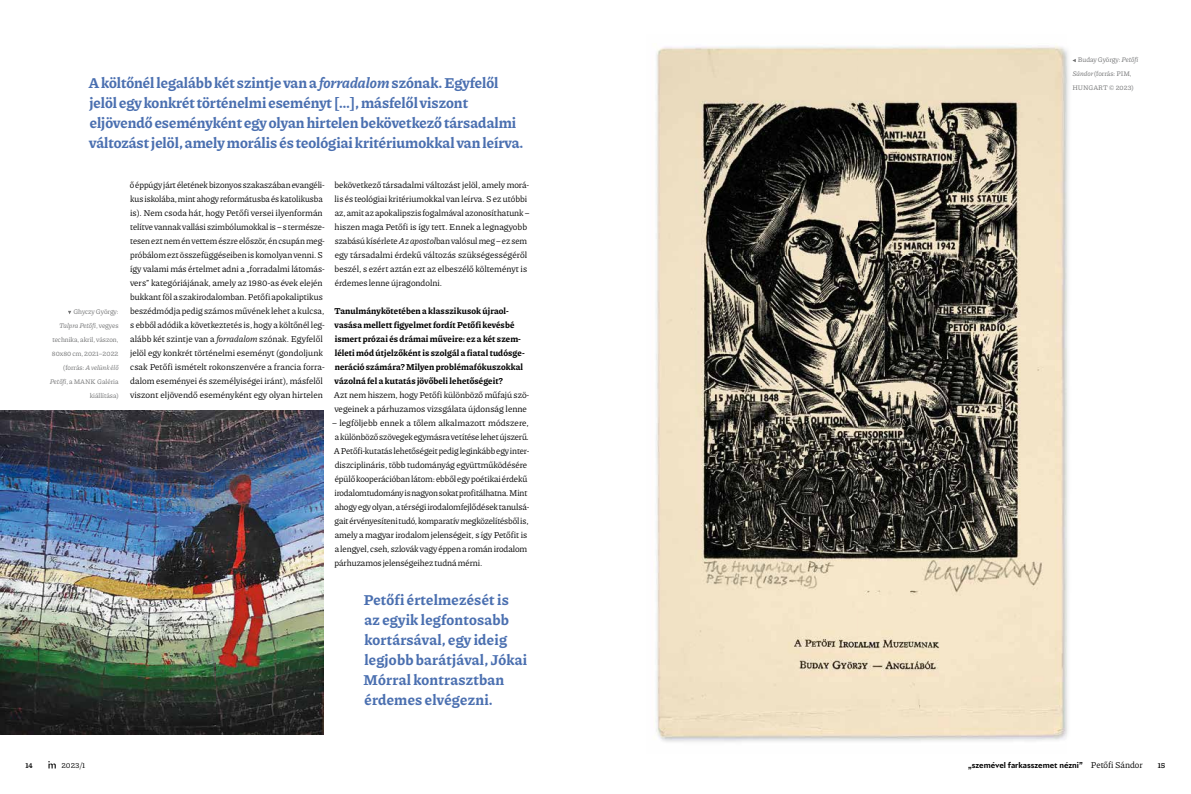
<style>
.page{position:relative;width:1191px;height:794px;background:#fff}
.page>*{position:absolute;margin:0;border:0;box-sizing:border-box;transform-origin:0 0}
.t1{font:700 15px/20px "Piazzolla";color:#4a6fb0}
.t2{font:9px/14px "Piazzolla";letter-spacing:-.005em;color:#000}
.t3{font:700 9px/14px "Piazzolla";letter-spacing:.01em;color:#000}
.t4{font:700 8px "Riviera Nights";color:#000}
.t5{font:8px "Piazzolla";color:#000}
.t6{font:600 8px "Piazzolla";color:#000}
.t7{font:7px/14px "Piazzolla";letter-spacing:-.005em;color:#707172}
.s1{font-style:italic}
.s2{font-family:"Piazzolla";font-weight:400;font-size:9px}
</style>
<div class="page">
<img style="left:656px;top:44px;width:411px;height:698px">
<img style="left:0;top:410px;width:323px;height:324px">
<svg style="left:48px;top:761px;width:8px;height:7px"></svg>
<p class="t1" style="left:89px;top:73px;width:436px">A költőnél legalább két szintje van a <span class="s1">forradalom</span> szónak. Egyfelől jelöl egy konkrét történelmi eseményt […], másfelől viszont eljövendő eseményként egy olyan hirtelen bekövetkező társadalmi változást jelöl, amely morális és teológiai kritériumokkal van leírva.</p>
<p class="t7" style="left:50px;top:305px;width:70px;text-align:right">Ghyczy György:<br><span class="s1">Talpra Petőfi</span>, vegyes technika, akril, vászon,<br>80x80 cm, 2021–2022 (forrás: <span class="s1">A velünk élő<br>Petőfi</span>, a MANK Galéria kiállítása)</p>
<p class="t2" style="left:130px;top:178px;width:196px">ő éppúgy járt életének bizonyos szakaszában evangéli&shy;kus iskolába, mint ahogy reformátusba és katolikusba is). Nem csoda hát, hogy Petőfi versei ilyenformán telítve vannak vallási szimbólumokkal is – s természe&shy;tesen ezt nem én vettem észre először, én csupán meg&shy;próbálom ezt összefüggéseiben is komolyan venni. S így valami más értelmet adni a „forradalmi látomás&shy;vers” kategóriájának, amely az 1980-as évek elején bukkant föl a szakirodalomban. Petőfi apokaliptikus beszédmódja pedig számos művének lehet a kulcsa, s ebből adódik a következtetés is, hogy a költőnél leg&shy;alább két szintje van a <span class="s1">forradalom</span> szónak. Egyfelől jelöl egy konkrét történelmi eseményt (gondoljunk csak Petőfi ismételt rokonszenvére a francia forra&shy;dalom eseményei és személyiségei iránt), másfelől viszont eljövendő eseményként egy olyan hirtelen</p>
<p class="t2" style="left:334px;top:178px;width:196px">bekövetkező társadalmi változást jelöl, amely morá&shy;lis és teológiai kritériumokkal van leírva. S ez utóbbi az, amit az apokalipszis fogalmával azonosíthatunk – hiszen maga Petőfi is így tett. Ennek a legnagyobb szabású kísérlete <span class="s1">Az apostol</span>ban valósul meg – ez sem egy társadalmi érdekű változás szükségességéről beszél, s ezért aztán ezt az elbeszélő költeményt is érdemes lenne újragondolni.</p>
<p class="t3" style="left:334px;top:304px;width:192px">Tanulmánykötetében a klasszikusok újraol&shy;vasása mellett figyelmet fordít Petőfi kevésbé ismert prózai és drámai műveire: ez a két szem&shy;léleti mód útjelzőként is szolgál a fiatal tudósge&shy;neráció számára? Milyen problémafókuszokkal vázolná fel a kutatás jövőbeli lehetőségeit?</p>
<p class="t2" style="left:334px;top:388px;width:197px">Azt nem hiszem, hogy Petőfi különböző műfajú szö&shy;vegeinek a párhuzamos vizsgálata újdonság lenne</p>
<p class="t2" style="left:332px;top:416px;width:199px">– legföljebb ennek a tőlem alkalmazott módszere, a különböző szövegek egymásra vetítése lehet újszerű.<br>A Petőfi-kutatás lehetőségeit pedig leginkább egy inter&shy;diszciplináris, több tudományág együttműködésére épülő kooperációban látom: ebből egy poétikai érdekű irodalomtudomány is nagyon sokat profitálhatna. Mint ahogy egy olyan, a térségi irodalomfejlődések tanulsá&shy;gait érvényesíteni tudó, komparatív megközelítésből is, amely a magyar irodalom jelenségeit, s így Petőfit is a lengyel, cseh, szlovák vagy éppen a román irodalom párhuzamos jelenségeihez tudná mérni.</p>
<h1 class="t1" style="left:363px;top:589px;width:165px">Petőfi értelmezését is az egyik legfontosabb kortársával, egy ideig legjobb barátjával, Jókai<br>Mórral kontrasztban érdemes elvégezni.</h1>
<p class="t7" style="left:1072px;top:53px;width:67px;text-indent:5px">Buday György: <span class="s1">Petőfi<br>Sándor</span> (forrás: PIM,<br>HUNGART © 2023)</p>
<p class="t6" style="left:26px;top:760px;width:9px">14</p>
<p class="t5" style="left:61px;top:760px;width:25px">2023/1</p>
<p class="t4" style="left:968px;top:760px;width:176px">„szemével farkasszemet nézni” <span class="s2">Petőfi Sándor</span></p>
<p class="t6" style="left:1157px;top:760px;width:9px">15</p>
</div>
